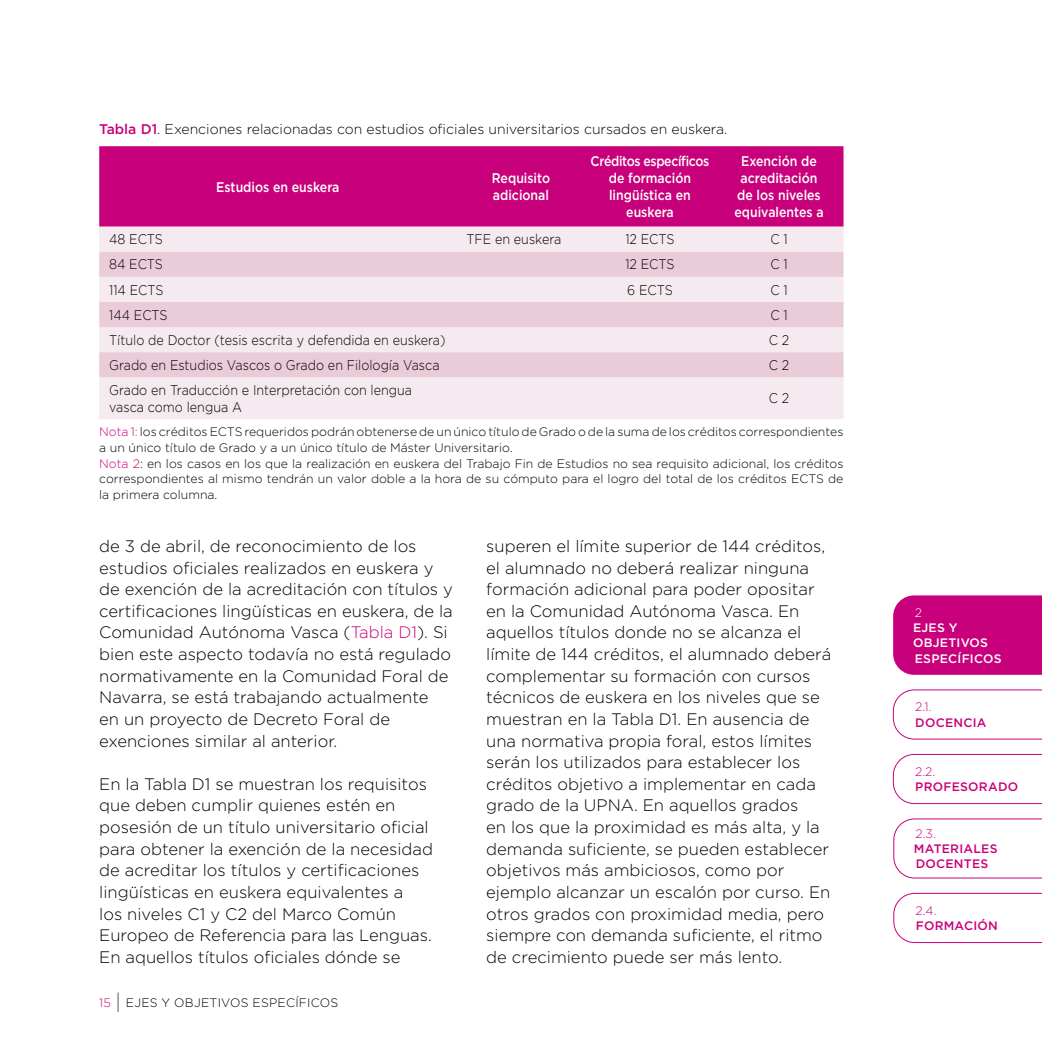
<style>
.page{position:relative;width:1042px;height:1042px;background:#fff}
.page>*{position:absolute;margin:0;border:0;box-sizing:border-box;transform-origin:0 0}
.t1{font:300 16.62px/21.5px "Gotham Pro";color:#000}
.t2{font:300 14px/16.8px "Gotham Pro";color:#000;scale:.9 1}
.t3{font:500 14px/16.8px "Gotham Pro";color:#fff;text-align:center;scale:.88 1}
.t4{font:300 14px "Gotham Pro";color:#000}
.t5{font:300 12.25px/15.9px "Gotham Pro";color:#000}
.t6{font:500 12.25px/15.4px "Gotham Pro";letter-spacing:.02em;color:#c9007b}
.t7{font:300 12.25px "Gotham Pro";letter-spacing:.02em;color:#000}
.t8{font:500 12.25px/15.4px "Gotham Pro";letter-spacing:.02em;color:#fff}
.t9{font:300 12.25px "Gotham Pro";color:#c9007b}
.t10{font:300 12.25px "Gotham Pro";color:#fff}
.s1{font-weight:500;color:#c9007b}
.s2{color:#c9007b}
.s3{font-family:"Myriad Variable Concept";font-weight:400;font-size:19.25px}
</style>
<div class="page">
<div style="left:99px;top:146px;width:744px;height:81px;background:#c9007b"></div>
<div style="left:99px;top:227px;width:744px;height:192px;background:#f5eaef"></div>
<svg style="left:99px;top:252px;width:744px;height:125px;background:#eed7e1"></svg>
<svg style="left:893px;top:690px;width:149px;height:49px"></svg>
<svg style="left:893px;top:819px;width:149px;height:59px"></svg>
<svg style="left:893px;top:754px;width:149px;height:50px"></svg>
<svg style="left:893px;top:893px;width:149px;height:50px"></svg>
<div style="left:893px;top:595px;width:149px;height:80px;background:#c9007b"></div>
<p class="t4" style="left:99px;top:122px;width:630px"><span class="s1">Tabla D1</span>. Exenciones relacionadas con estudios oficiales universitarios cursados en euskera.</p>
<p class="t3" style="left:216px;top:178px;width:141px">Estudios en euskera</p>
<p class="t3" style="left:492px;top:169px;width:68px;text-align:left">Requisito adicional</p>
<p class="t3" style="left:590px;top:153px;width:136px">Créditos específicos de formación lingüística en euskera</p>
<p class="t3" style="left:734px;top:153px;width:103px">Exención de acreditación de los niveles equivalentes a</p>
<p class="t2" style="left:109px;top:231px;width:61px">48 ECTS</p>
<p class="t2" style="left:466px;top:231px;width:107px">TFE en euskera</p>
<p class="t2" style="left:625px;top:231px;width:56px">12 ECTS</p>
<p class="t2" style="left:770px;top:231px;width:21px">C 1</p>
<p class="t2" style="left:109px;top:256px;width:61px">84 ECTS</p>
<p class="t2" style="left:625px;top:256px;width:56px">12 ECTS</p>
<p class="t2" style="left:770px;top:256px;width:21px">C 1</p>
<p class="t2" style="left:109px;top:281px;width:62px">114 ECTS</p>
<p class="t2" style="left:627px;top:281px;width:52px">6 ECTS</p>
<p class="t2" style="left:770px;top:281px;width:21px">C 1</p>
<p class="t2" style="left:109px;top:306px;width:67px">144 ECTS</p>
<p class="t2" style="left:770px;top:306px;width:21px">C 1</p>
<p class="t2" style="left:109px;top:332px;width:375px">Título de Doctor (tesis escrita y defendida en euskera)</p>
<p class="t2" style="left:769px;top:332px;width:24px">C 2</p>
<p class="t2" style="left:109px;top:357px;width:369px">Grado en Estudios Vascos o Grado en Filología Vasca</p>
<p class="t2" style="left:769px;top:357px;width:24px">C 2</p>
<p class="t2" style="left:109px;top:382px;width:338px">Grado en Traducción e Interpretación con lengua vasca como lengua A</p>
<p class="t2" style="left:769px;top:390px;width:24px">C 2</p>
<p class="t5" style="left:99px;top:423px;width:746px"><span class="s2">Nota 1:</span> los créditos ECTS requeridos podrán obtenerse de un único título de Grado o de la suma de los créditos correspondientes a un único título de Grado y a un único título de Máster Universitario.<br><span class="s2">Nota 2</span>: en los casos en los que la realización en euskera del Trabajo Fin de Estudios no sea requisito adicional, los créditos correspondientes al mismo tendrán un valor doble a la hora de su cómputo para el logro del total de los créditos ECTS de la primera columna.</p>
<p class="t1" style="left:99px;top:535px;width:355px">de 3 de abril, de reconocimiento de los estudios oficiales realizados en euskera y de exención de la acreditación con títulos y certificaciones lingüísticas en euskera, de la Comunidad Autónoma Vasca (<span class="s2">Tabla D1</span>). Si bien este aspecto todavía no está regulado normativamente en la Comunidad Foral de Navarra, se está trabajando actualmente<br>en un proyecto de Decreto Foral de exenciones similar al anterior.</p>
<p class="t1" style="left:99px;top:773px;width:335px">En la Tabla D1 se muestran los requisitos que deben cumplir quienes estén en posesión de un título universitario oficial para obtener la exención de la necesidad de acreditar los títulos y certificaciones lingüísticas en euskera equivalentes a<br>los niveles C1 y C2 del Marco Común Europeo de Referencia para las Lenguas.<br>En aquellos títulos oficiales dónde se</p>
<p class="t7" style="left:99px;top:996px;width:241px"><span class="s2">15</span> <span class="s3">|</span> EJES Y OBJETIVOS ESPECÍFICOS</p>
<p class="t1" style="left:486px;top:535px;width:347px">superen el límite superior de 144 créditos, el alumnado no deberá realizar ninguna formación adicional para poder opositar en la Comunidad Autónoma Vasca. En aquellos títulos donde no se alcanza el límite de 144 créditos, el alumnado deberá complementar su formación con cursos técnicos de euskera en los niveles que se muestran en la Tabla D1. En ausencia de una normativa propia foral, estos límites serán los utilizados para establecer los créditos objetivo a implementar en cada grado de la UPNA. En aquellos grados<br>en los que la proximidad es más alta, y la demanda suficiente, se pueden establecer objetivos más ambiciosos, como por ejemplo alcanzar un escalón por curso. En otros grados con proximidad media, pero siempre con demanda suficiente, el ritmo de crecimiento puede ser más lento.</p>
<p class="t10" style="left:915px;top:605px;width:9px">2</p>
<p class="t8" style="left:913px;top:619px;width:90px">EJES Y<br>OBJETIVOS<br>ESPECÍFICOS</p>
<p class="t9" style="left:915px;top:700px;width:18px">2.1.</p>
<p class="t6" style="left:915px;top:714px;width:73px">DOCENCIA</p>
<p class="t9" style="left:915px;top:765px;width:22px">2.2.</p>
<p class="t6" style="left:915px;top:779px;width:104px">PROFESORADO</p>
<p class="t9" style="left:915px;top:826px;width:22px">2.3.</p>
<p class="t6" style="left:914px;top:840px;width:85px">MATERIALES<br>DOCENTES</p>
<p class="t9" style="left:915px;top:904px;width:22px">2.4.</p>
<p class="t6" style="left:916px;top:918px;width:84px">FORMACIÓN</p>
</div>
